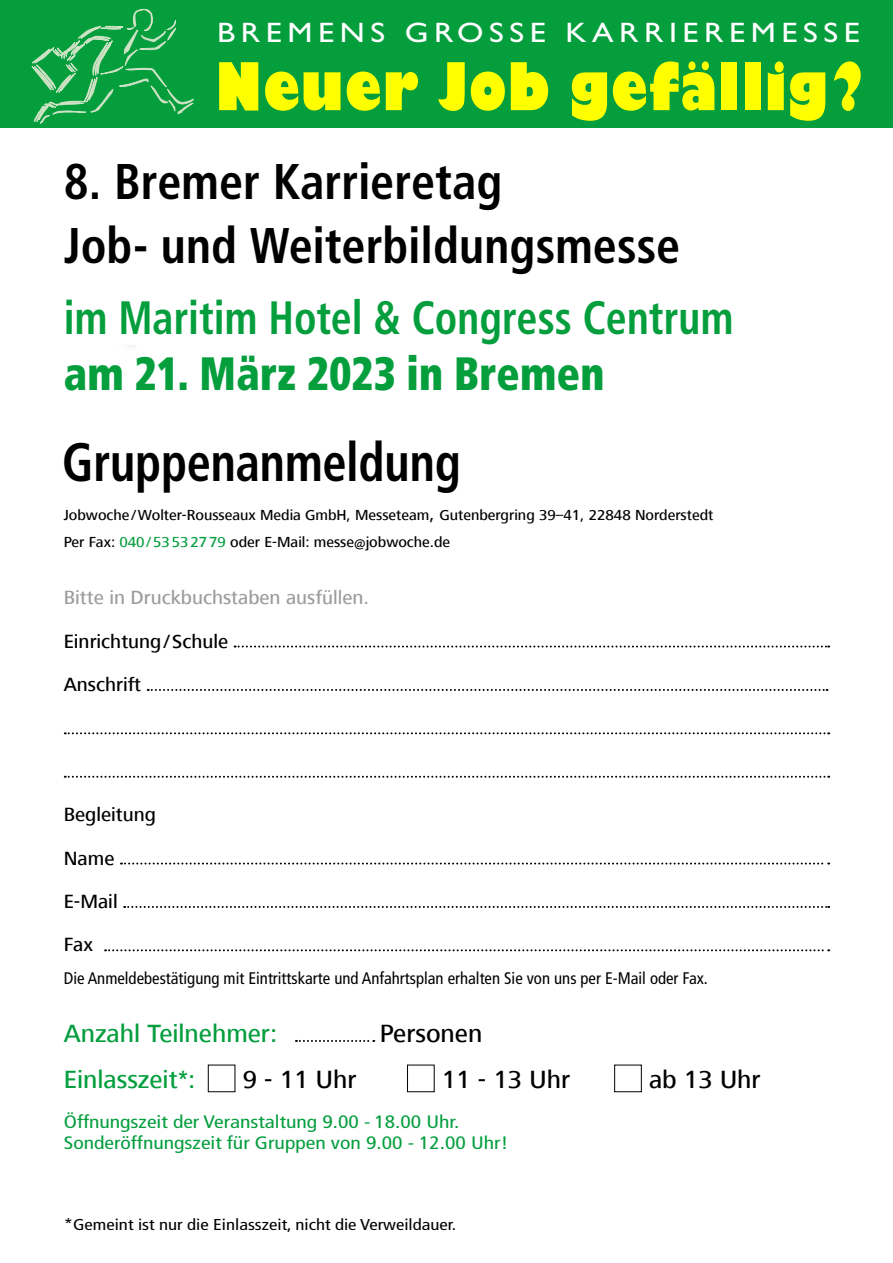
<style>
.page{position:relative;width:893px;height:1263px;background:#fff}
.page>*{position:absolute;margin:0;border:0;box-sizing:border-box;transform-origin:0 0}
.t1{font:800 64.35px "Gill Sans";letter-spacing:.02em;color:#ff0;scale:.82 1}
.t2{font:700 condensed 54px "Frutiger";letter-spacing:-.005em;color:#000;scale:.9 1}
.t3{font:700 condensed 50.1px/63.4px "Frutiger";color:#000;scale:.96 1}
.t4{font:700 condensed 46.8px "Frutiger";color:#049e3d;scale:.9 1}
.t5{font:900 condensed 46.8px "Frutiger";letter-spacing:.005em;color:#049e3d;scale:.9 1}
.t6{font:28.2px "Gill Sans";letter-spacing:.175em;color:#fff;scale:1.14 1}
.t7{font:500 25.65px "Frutiger Next LT";color:#049e3d}
.t8{font:500 25.65px "Frutiger Next LT";color:#000}
.t9{font:500 19.65px "Frutiger Next LT";color:#000}
.t10{font:500 19.65px "Frutiger Next LT";color:#9d9d9c}
.t11{font:condensed 18px/21.6px "Frutiger";color:#049e3d;scale:1.2 1}
.t12{font:condensed 16.8px "Frutiger";color:#000}
.t13{font:condensed 15.75px "Frutiger";color:#000;scale:1.19 1}
.t14{font:500 15px/27px "Frutiger Next LT";color:#000}
.s1{font-size:18px}
.s2{color:#049e3d}
</style>
<div class="page">
<svg style="left:235px;top:645px;width:594px;height:2px"></svg>
<svg style="left:148px;top:689px;width:679px;height:2px"></svg>
<svg style="left:65px;top:732px;width:764px;height:2px"></svg>
<svg style="left:65px;top:776px;width:764px;height:2px"></svg>
<svg style="left:121px;top:862px;width:708px;height:2px"></svg>
<svg style="left:124px;top:906px;width:705px;height:2px"></svg>
<svg style="left:105px;top:949px;width:724px;height:2px"></svg>
<svg style="left:296px;top:1040px;width:78px;height:2px"></svg>
<div style="left:614px;top:1064px;width:28px;height:28px;border:1px solid #000"></div>
<div style="left:0;top:0;width:893px;height:128px;background:#049e3d"></div>
<svg style="left:31px;top:8px;width:163px;height:116px"></svg>
<h3 class="t6" style="left:217px;top:16px;width:565px">BREMENS GROSSE KARRIEREMESSE</h3>
<h1 class="t1" style="left:215px;top:46px;width:792px">Neuer Job gefällig ?</h1>
<h3 class="t3" style="left:64px;top:150px;width:644px">8. Bremer Karrieretag<br>Job- und Weiterbildungsmesse</h3>
<h3 class="t4" style="left:64px;top:290px;width:745px">im Maritim Hotel &amp; Congress Centrum</h3>
<h3 class="t5" style="left:64px;top:346px;width:602px">am 21. März 2023 in Bremen</h3>
<h2 class="t2" style="left:62px;top:430px;width:444px">Gruppenanmeldung</h2>
<p class="t14" style="left:64px;top:502px;width:651px">Jobwoche/Wolter-Rousseaux Media GmbH, Messeteam<span class="s1">,</span> Gutenbergring 39–41, 22848 Norderstedt<br>Per Fax: <span class="s2">040/53532779</span> oder E-Mail: messe@jobwoche.de</p>
<h3 class="t10" style="left:64px;top:587px;width:307px">Bitte in Druckbuchstaben ausfüllen.</h3>
<h3 class="t9" style="left:64px;top:630px;width:166px">Einrichtung/Schule</h3>
<h3 class="t9" style="left:64px;top:673px;width:79px">Anschrift</h3>
<h3 class="t9" style="left:64px;top:804px;width:94px">Begleitung</h3>
<h3 class="t9" style="left:64px;top:847px;width:52px">Name</h3>
<h3 class="t9" style="left:64px;top:890px;width:55px">E-Mail</h3>
<h3 class="t9" style="left:64px;top:934px;width:31px">Fax</h3>
<p class="t12" style="left:64px;top:968px;width:646px">Die Anmeldebestätigung mit Eintrittskarte und Anfahrtsplan erhalten Sie von uns per E-Mail oder Fax.</p>
<h3 class="t7" style="left:64px;top:1019px;width:215px">Anzahl Teilnehmer:</h3>
<h3 class="t8" style="left:380px;top:1019px;width:104px">Personen</h3>
<h3 class="t7" style="left:64px;top:1065px;width:133px">Einlasszeit*:</h3>
<h3 class="t8" style="left:243px;top:1065px;width:115px">9 - 11 Uhr</h3>
<h3 class="t8" style="left:442px;top:1065px;width:130px">11 - 13 Uhr</h3>
<h3 class="t8" style="left:649px;top:1065px;width:113px">ab 13 Uhr</h3>
<p class="t11" style="left:64px;top:1111px;width:372px">Öffnungszeit der Veranstaltung 9.00 - 18.00 Uhr.<br>Sonderöffnungszeit für Gruppen von 9.00 - 12.00 Uhr!</p>
<p class="t13" style="left:64px;top:1215px;width:331px">*Gemeint ist nur die Einlasszeit, nicht die Verweildauer.</p>
</div>
